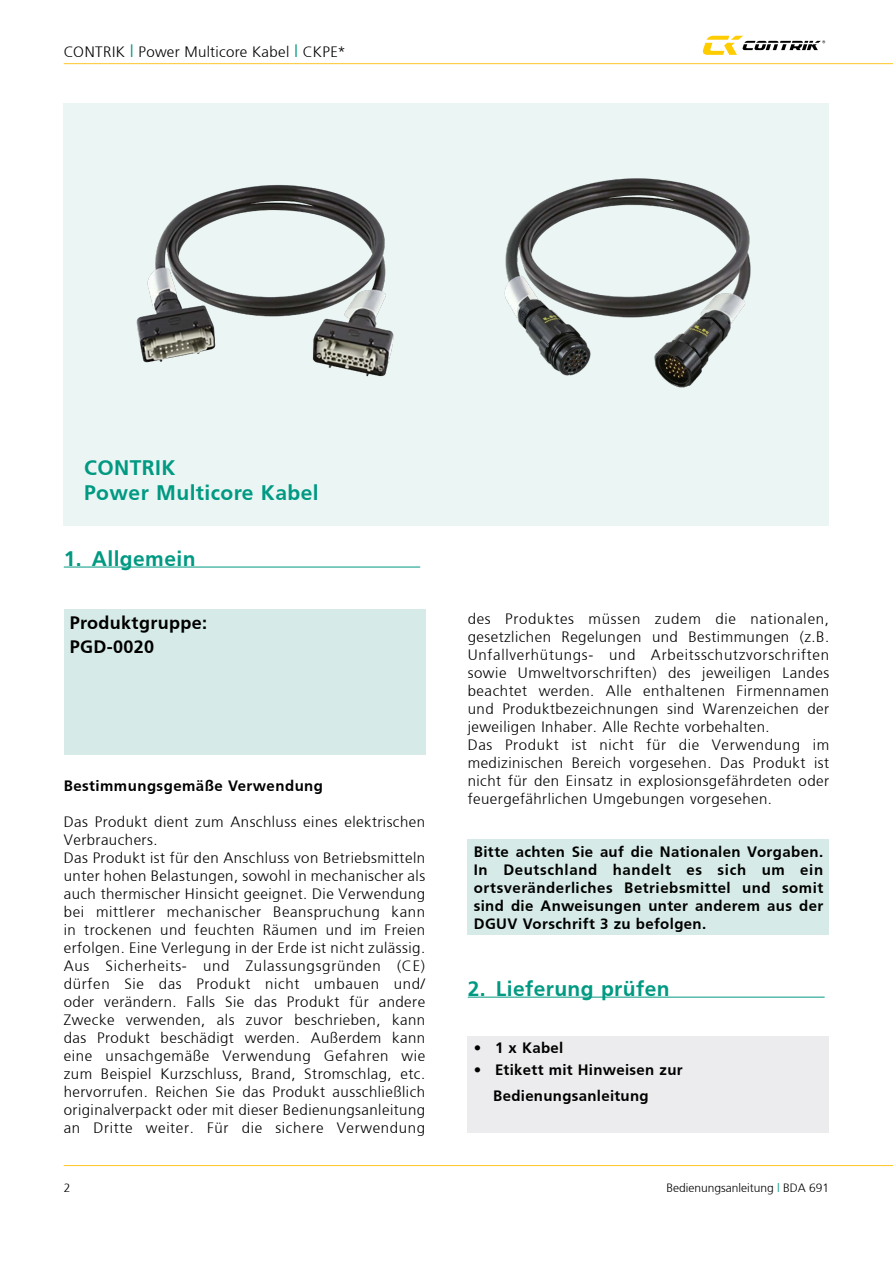
<style>
.page{position:relative;width:893px;height:1263px;background:#fff}
.page>*{position:absolute;margin:0;border:0;box-sizing:border-box;transform-origin:0 0}
.t1{font:700 21px/25.2px "Frutiger";letter-spacing:.02em;color:#009982}
.t2{font:700 18px/24px "Frutiger";letter-spacing:.02em;color:#000}
.t3{font:300 15px/18px "Frutiger";letter-spacing:.03em;color:#000}
.t4{font:700 15px/18px "Frutiger";letter-spacing:.02em;color:#000;text-align:justify}
.t5{font:300 12px "Frutiger";color:#000}
.s1{font-size:18px;color:#009982}
.s2{color:#009982}
</style>
<div class="page">
<hr style="left:64px;top:63px;width:829px;height:1px;background:#ffc629">
<hr style="left:64px;top:1165px;width:829px;height:1px;background:#ffc629">
<svg style="left:703px;top:36px;width:122px;height:19px"></svg>
<div style="left:64px;top:103px;width:765px;height:423px;background:#ebf5f4"></div>
<hr style="left:64px;top:567px;width:356px;height:1px;background:#009982">
<div style="left:64px;top:609px;width:361px;height:146px;background:#d6ebe7"></div>
<hr style="left:468px;top:997px;width:357px;height:1px;background:#009982">
<div style="left:468px;top:840px;width:361px;height:95px;background:#d6ebe7"></div>
<div style="left:468px;top:1036px;width:361px;height:96px;background:#ececee"></div>
<img style="left:136px;top:185px;width:258px;height:192px">
<img style="left:504px;top:178px;width:247px;height:210px">
<p class="t3" style="left:64px;top:42px;width:283px">CONTRIK <span class="s1">I</span> Power Multicore Kabel <span class="s1">I</span> CKPE*</p>
<h1 class="t1" style="left:84px;top:455px;width:236px">CONTRIK<br>Power Multicore Kabel</h1>
<h1 class="t1" style="left:64px;top:546px;width:133px">1. Allgemein</h1>
<p class="t2" style="left:70px;top:610px;width:139px">Produktgruppe:<br>PGD-0020</p>
<p class="t4" style="left:64px;top:776px;width:261px">Bestimmungsgemäße Verwendung</p>
<p class="t3" style="left:64px;top:812px;width:363px">Das Produkt dient zum Anschluss eines elektrischen Verbrauchers.<br>Das Produkt ist für den Anschluss von Betriebsmitteln unter hohen Belastungen, sowohl in mechanischer als auch thermischer Hinsicht geeignet. Die Verwendung bei mittlerer mechanischer Beanspruchung kann in trockenen und feuchten Räumen und im Freien erfolgen. Eine Verlegung in der Erde ist nicht zulässig.<br>Aus Sicherheits- und Zulassungsgründen (CE) dürfen Sie das Produkt nicht umbauen und/ oder verändern. Falls Sie das Produkt für andere Zwecke verwenden, als zuvor beschrieben, kann das Produkt beschädigt werden. Außerdem kann eine unsachgemäße Verwendung Gefahren wie zum Beispiel Kurzschluss, Brand, Stromschlag, etc. hervorrufen. Reichen Sie das Produkt ausschließlich originalverpackt oder mit dieser Bedienungsanleitung an Dritte weiter. Für die sichere Verwendung</p>
<p class="t3" style="left:468px;top:609px;width:363px">des Produktes müssen zudem die nationalen, gesetzlichen Regelungen und Bestimmungen (z.B.<br>Unfallverhütungs- und Arbeitsschutzvorschriften sowie Umweltvorschriften) des jeweiligen Landes beachtet werden. Alle enthaltenen Firmennamen und Produktbezeichnungen sind Warenzeichen der jeweiligen Inhaber. Alle Rechte vorbehalten.<br>Das Produkt ist nicht für die Verwendung im medizinischen Bereich vorgesehen. Das Produkt ist nicht für den Einsatz in explosionsgefährdeten oder feuergefährlichen Umgebungen vorgesehen.</p>
<p class="t4" style="left:474px;top:842px;width:351px">Bitte achten Sie auf die Nationalen Vorgaben.<br>In Deutschland handelt es sich um ein ortsveränderliches Betriebsmittel und somit sind die Anweisungen unter anderem aus der DGUV Vorschrift 3 zu befolgen.</p>
<h1 class="t1" style="left:468px;top:976px;width:203px">2. Lieferung prüfen</h1>
<p class="t4" style="left:474px;top:1038px;width:91px">• 1 x Kabel</p>
<p class="t4" style="left:493px;top:1057px;width:191px;line-height:25.5px;text-indent:-20px">• Etikett mit Hinweisen zur<br>Bedienungsanleitung</p>
<p class="t5" style="left:64px;top:1181px;width:8px">2</p>
<p class="t5" style="left:666px;top:1181px;width:164px">Bedienungsanleitung <span class="s2">|</span> BDA 691</p>
</div>
